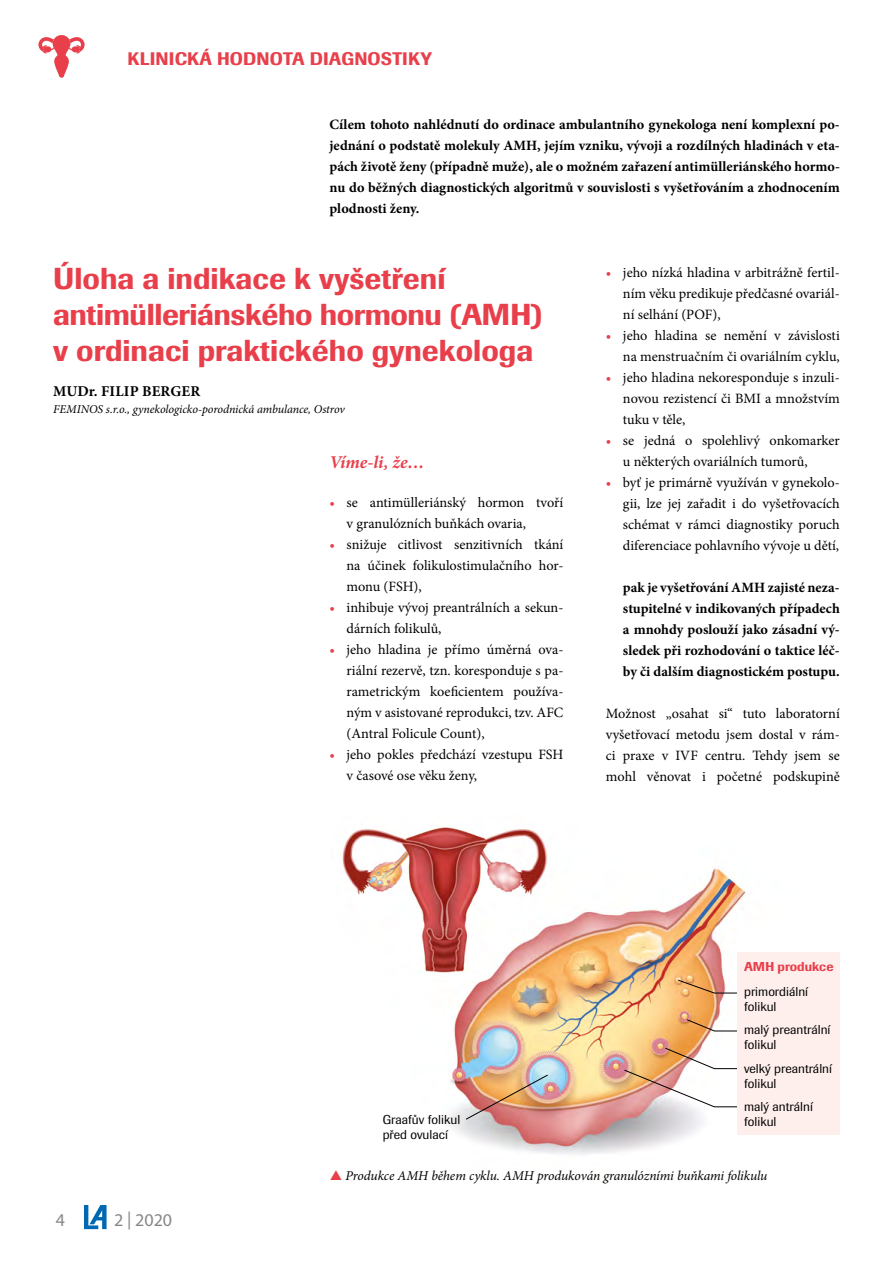
<style>
.page{position:relative;width:893px;height:1263px;background:#fff}
.page>*{position:absolute;margin:0;border:0;box-sizing:border-box;transform-origin:0 0}
.t1{font:500 30px/36px "Imago";color:#e83f4b}
.t2{font:500 18px "Imago";letter-spacing:.01em;color:#e83f4b}
.t3{font:italic 700 18px "Minion Pro";letter-spacing:-.005em;color:#e83f4b}
.t4{font:18px "Myriad Pro";color:#878787}
.t5{font:700 15px "Minion Pro";letter-spacing:.01em;color:#000}
.t6{font:14.25px/21px "Minion Pro";color:#000;text-align:justify}
.t7{font:700 14.25px/21px "Minion Pro";color:#000;text-align:justify}
.t8{font:italic 13.5px "Minion Pro";letter-spacing:-.01em;color:#000}
.t9{font:12.75px/15px "Imago";color:#000}
.t10{font:500 12.75px "Imago";color:#e83f4b}
.t11{font:italic 12px "Minion Pro";letter-spacing:-.005em;color:#000}
.s1{color:#e83f4b}
</style>
<div class="page">
<svg style="left:84px;top:1205px;width:23px;height:24px"></svg>
<svg style="left:38px;top:35px;width:47px;height:43px"></svg>
<img style="left:342px;top:827px;width:404px;height:328px">
<img style="left:465px;top:1074px;width:84px;height:46px">
<img style="left:623px;top:1047px;width:115px;height:60px">
<svg style="left:686px;top:1019px;width:52px;height:13px"></svg>
<svg style="left:677px;top:979px;width:61px;height:15px"></svg>
<div style="left:738px;top:952px;width:102px;height:183px;background:#feefed"></div>
<p class="t2" style="left:128px;top:47px;width:306px">KLINICKÁ HODNOTA DIAGNOSTIKY</p>
<p class="t7" style="left:330px;top:114px;width:512px">Cílem tohoto nahlédnutí do ordinace ambulantního gynekologa není komplexní po&shy;jednání o podstatě molekuly AMH, jejím vzniku, vývoji a rozdílných hladinách v eta&shy;pách životě ženy (případně muže), ale o možném zařazení antimülleriánského hormo&shy;nu do běžných diagnostických algoritmů v souvislosti s vyšetřováním a zhodnocením plodnosti ženy.</p>
<h1 class="t1" style="left:53px;top:260px;width:491px">Úloha a indikace k vyšetření antimülleriánského hormonu (AMH) v ordinaci praktického gynekologa</h1>
<p class="t5" style="left:53px;top:380px;width:149px">MUDr. FILIP BERGER</p>
<p class="t11" style="left:53px;top:401px;width:293px">FEMINOS s.r.o., gynekologicko-porodnická ambulance, Ostrov</p>
<p class="t3" style="left:330px;top:450px;width:96px">Víme-li, že…</p>
<p class="t6" style="left:347px;top:492px;width:218px;text-indent:-17px"><span class="s1">•</span> se antimülleriánský hormon tvoří v granulózních buňkách ovaria,</p>
<p class="t6" style="left:347px;top:534px;width:218px;text-indent:-17px"><span class="s1">•</span> snižuje citlivost senzitivních tkání na účinek folikulostimulačního hor&shy;monu (FSH),</p>
<p class="t6" style="left:347px;top:597px;width:218px;text-indent:-17px"><span class="s1">•</span> inhibuje vývoj preantrálních a sekun&shy;dárních folikulů,</p>
<p class="t6" style="left:347px;top:639px;width:218px;text-indent:-17px"><span class="s1">•</span> jeho hladina je přímo úměrná ova&shy;riální rezervě, tzn. koresponduje s pa&shy;rametrickým koeficientem používa&shy;ným v asistované reprodukci, tzv. AFC (Antral Folicule Count),</p>
<p class="t6" style="left:347px;top:744px;width:218px;text-indent:-17px"><span class="s1">•</span> jeho pokles předchází vzestupu FSH v časové ose věku ženy,</p>
<p class="t6" style="left:623px;top:261px;width:218px;text-indent:-17px"><span class="s1">•</span> jeho nízká hladina v arbitrážně fertil&shy;ním věku predikuje předčasné ovariál&shy;ní selhání (POF),</p>
<p class="t6" style="left:606px;top:325px;width:235px;text-align:right"><span class="s1">•</span> jeho hladina se nemění v závislosti na menstruačním či ovariálním cyklu,</p>
<p class="t6" style="left:623px;top:367px;width:218px;text-indent:-17px"><span class="s1">•</span> jeho hladina nekoresponduje s inzuli&shy;novou rezistencí či BMI a množstvím tuku v těle,</p>
<p class="t6" style="left:623px;top:430px;width:218px;text-indent:-17px"><span class="s1">•</span> se jedná o spolehlivý onkomarker u některých ovariálních tumorů,</p>
<p class="t6" style="left:623px;top:472px;width:218px;text-indent:-17px"><span class="s1">•</span> byť je primárně využíván v gynekolo&shy;gii, lze jej zařadit i do vyšetřovacích schémat v rámci diagnostiky poruch diferenciace pohlavního vývoje u dětí,</p>
<p class="t7" style="left:623px;top:576px;width:218px">pak je vyšetřování AMH zajisté neza&shy;stupitelné v indikovaných případech a mnohdy poslouží jako zásadní vý&shy;sledek při rozhodování o taktice léč&shy;by či dalším diagnostickém postupu.</p>
<p class="t6" style="left:606px;top:703px;width:235px">Možnost „osahat si“ tuto laboratorní vyšetřovací metodu jsem dostal v rám&shy;ci praxe v IVF centru. Tehdy jsem se mohl věnovat i početné podskupině</p>
<p class="t9" style="left:383px;top:1112px;width:79px">Graafův folikul před ovulací</p>
<p class="t10" style="left:744px;top:958px;width:91px">AMH produkce</p>
<p class="t9" style="left:744px;top:984px;width:66px">primordiální folikul</p>
<p class="t9" style="left:744px;top:1022px;width:88px">malý preantrální folikul</p>
<p class="t9" style="left:744px;top:1060px;width:89px">velký preantrální folikul</p>
<p class="t9" style="left:744px;top:1099px;width:70px">malý antrální folikul</p>
<p class="t4" style="left:56px;top:1209px;width:11px">4</p>
<p class="t4" style="left:114px;top:1209px;width:60px">2 | 2020</p>
<p class="t8" style="left:345px;top:1166px;width:423px">Produkce AMH během cyklu. AMH produkován granulózními buňkami folikulu</p>
</div>
